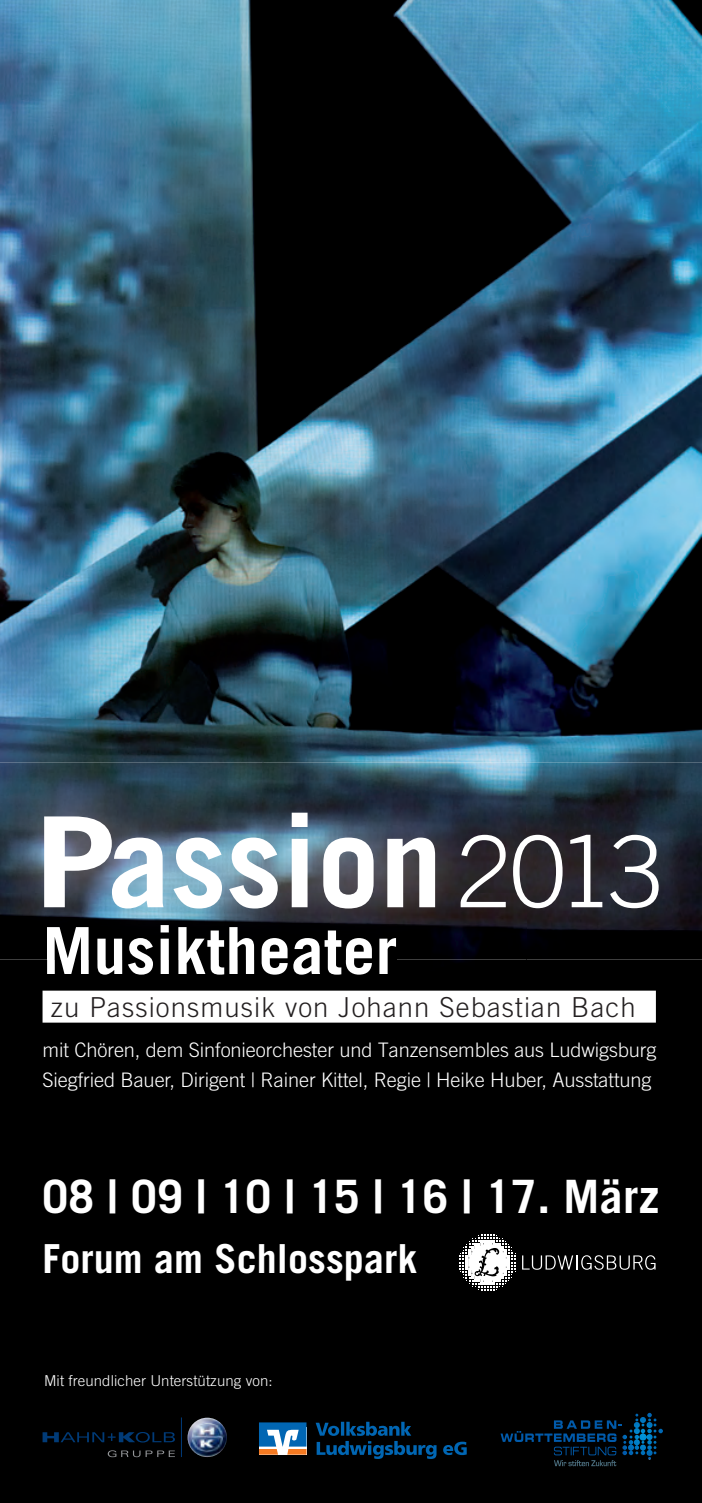
<style>
.page{position:relative;width:702px;height:1503px;background:#fff}
.page>*{position:absolute;margin:0;border:0;box-sizing:border-box;transform-origin:0 0}
.t1{font:700 125.75px "Ludwigsburg Trade Gothic";letter-spacing:-.015em;color:#fff;scale:1.19 1}
.t2{font:700 65px "Ludwigsburg Trade Gothic";letter-spacing:-.01em;color:#fff}
.t3{font:700 46px "Ludwigsburg Trade Gothic";letter-spacing:-.01em;color:#fff}
.t4{font:700 40px "Ludwigsburg Trade Gothic";letter-spacing:-.015em;color:#fff}
.t5{font:300 27.5px "Ludwigsburg Trade Gothic";letter-spacing:.025em;color:#231f20}
.t6{font:300 20px/30px "Ludwigsburg Trade Gothic";letter-spacing:-.02em;color:#fff}
.t7{font:300 15px "Ludwigsburg Trade Gothic";letter-spacing:-.01em;color:#fff}
.s1{font-weight:300;font-size:99px}
</style>
<div class="page">
<img style="left:0;top:0;width:702px;height:1502px">
<svg style="left:108px;top:1450px;width:67px;height:7px"></svg>
<svg style="left:43px;top:1431px;width:132px;height:11px"></svg>
<hr style="left:181px;top:1417px;width:1px;height:39px;background:#013b7a">
<img style="left:187px;top:1417px;width:40px;height:39px;border-radius:50%">
<svg style="left:259px;top:1422px;width:47px;height:32px"></svg>
<svg style="left:315px;top:1421px;width:151px;height:37px;background:#001d34"></svg>
<svg style="left:500px;top:1420px;width:121px;height:46px;background:#021221"></svg>
<img style="left:622px;top:1412px;width:30px;height:47px">
<div style="left:43px;top:990px;width:613px;height:32px;background:#fff"></div>
<img style="left:0;top:762px;width:702px;height:197px">
<img style="left:47px;top:925px;width:349px;height:34px">
<svg style="left:460px;top:1234px;width:55px;height:56px"></svg>
<svg style="left:522px;top:1255px;width:133px;height:14px;background:#3d3d3d"></svg>
<h1 class="t1" style="left:34px;top:817px;width:532px">Passion <span class="s1">2013</span></h1>
<h2 class="t2" style="left:43px;top:927px;width:357px">Musiktheater</h2>
<h3 class="t5" style="left:51px;top:997px;width:586px">zu Passionsmusik von Johann Sebastian Bach</h3>
<p class="t6" style="left:43px;top:1036px;width:615px">mit Chören, dem Sinfonieorchester und Tanzensembles aus Ludwigsburg<br>Siegfried Bauer, Dirigent | Rainer Kittel, Regie | Heike Huber, Ausstattung</p>
<h3 class="t3" style="left:43px;top:1179px;width:618px">08 | 09 | 10 | 15 | 16 | 17. März</h3>
<h3 class="t4" style="left:43px;top:1243px;width:377px">Forum am Schlosspark</h3>
<p class="t7" style="left:44px;top:1374px;width:230px">Mit freundlicher Unterstützung von:</p>
</div>
